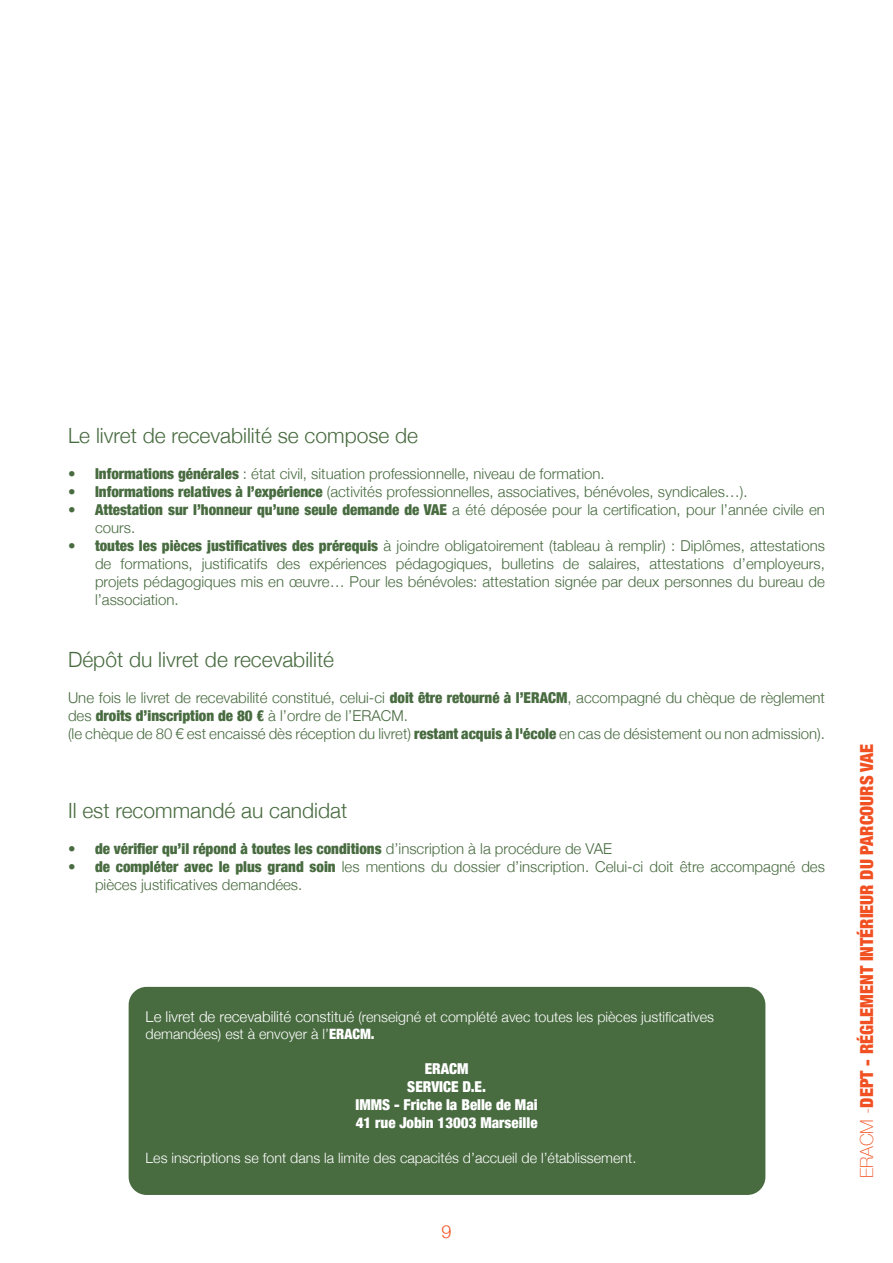
<style>
.page{position:relative;width:893px;height:1263px;background:#fff}
.page>*{position:absolute;margin:0;border:0;box-sizing:border-box;transform-origin:0 0}
.t1{font:300 21px "Helvetica Neue";color:#486b40}
.t2{font:900 condensed 18px "Helvetica Neue";color:#f15122}
.t3{font:300 18px "Helvetica Neue";color:#f15122}
.t4{font:300 15px/18px "Helvetica Neue";color:#486b40}
.t5{font:900 condensed 15px "Helvetica Neue";color:#486b40}
.t6{font:900 condensed 15px "Helvetica Neue";color:#fff}
.t7{font:300 14.25px/17.1px "Helvetica Neue";color:#fff}
.s1{font-weight:900;font-stretch:condensed}
.s2{font-weight:300;font-stretch:normal}
.s3{font-size:15px}
.s4{font-weight:100;font-stretch:normal}
</style>
<div class="page">
<div style="left:129px;top:987px;width:636px;height:208px;background:#486b40;border-radius:18px"></div>
<p class="t1" style="left:68px;top:419px;width:352px">Le livret de recevabilité se compose de</p>
<p class="t4" style="left:68px;top:464px;width:538px">• <span class="s1">Informations générales</span> : état civil, situation professionnelle, niveau de formation.</p>
<p class="t4" style="left:68px;top:482px;width:681px">• <span class="s1">Informations relatives à l’expérience</span> (activités professionnelles, associatives, bénévoles, syndicales…).</p>
<p class="t4" style="left:95px;top:500px;width:731px;text-indent:-27px">• <span class="s1">Attestation sur l’honneur qu’une seule demande de VAE</span> a été déposée pour la certification, pour l’année civile en cours.</p>
<p class="t4" style="left:95px;top:536px;width:731px;text-align:justify;text-indent:-27px">• <span class="s1">toutes les pièces justificatives des prérequis</span> à joindre obligatoirement (tableau à remplir) : Diplômes, attestations de formations, justificatifs des expériences pédagogiques, bulletins de salaires, attestations d’employeurs, projets pédagogiques mis en œuvre… Pour les bénévoles: attestation signée par deux personnes du bureau de l’association.</p>
<p class="t1" style="left:68px;top:642px;width:268px">Dépôt du livret de recevabilité</p>
<p class="t4" style="left:68px;top:687px;width:758px">Une fois le livret de recevabilité constitué, celui-ci <span class="s1">doit être retourné à l’ERACM</span>, accompagné du chèque de règlement des <span class="s1">droits d’inscription de 80 €</span> à l’ordre de l’ERACM.</p>
<p class="t4" style="left:68px;top:723px;width:758px">(le chèque de 80 € est encaissé dès réception du livret) <span class="s1">restant acquis à l'école</span> en cas de désistement ou non admission).</p>
<p class="t1" style="left:68px;top:793px;width:281px">Il est recommandé au candidat</p>
<p class="t5" style="left:68px;top:836px;width:545px"><span class="s2">•</span> de vérifier qu’il répond à toutes les conditions <span class="s2">d’inscription à la procédure de VAE</span></p>
<p class="t4" style="left:95px;top:856px;width:731px;text-indent:-27px">• <span class="s1">de compléter avec le plus grand soin</span> les mentions du dossier d’inscription. Celui-ci doit être accompagné des pièces justificatives demandées.</p>
<p class="t7" style="left:146px;top:1007px;width:570px"><span class="s3">Le livret de recevabilité constitué</span> (renseigné et complété avec toutes les pièces justificatives demandées) est à envoyer à l’<span class="s1">ERACM.</span></p>
<p class="t6" style="left:425px;top:1057px;width:45px">ERACM</p>
<p class="t6" style="left:407px;top:1075px;width:80px">SERVICE D.E.</p>
<p class="t6" style="left:356px;top:1093px;width:184px">IMMS - Friche la Belle de Mai</p>
<p class="t6" style="left:356px;top:1111px;width:183px">41 rue Jobin 13003 Marseille</p>
<p class="t7" style="left:146px;top:1148px;width:492px">Les inscriptions se font dans la limite des capacités d’accueil de l’établissement.</p>
<p class="t3" style="left:441px;top:1217px;width:12px">9</p>
<p class="t2" style="left:852px;top:1178px;width:436px;rotate:-90deg"><span class="s4">ERACM -</span>DEPT - RÉGLEMENT INTÉRIEUR DU PARCOURS VAE</p>
</div>
